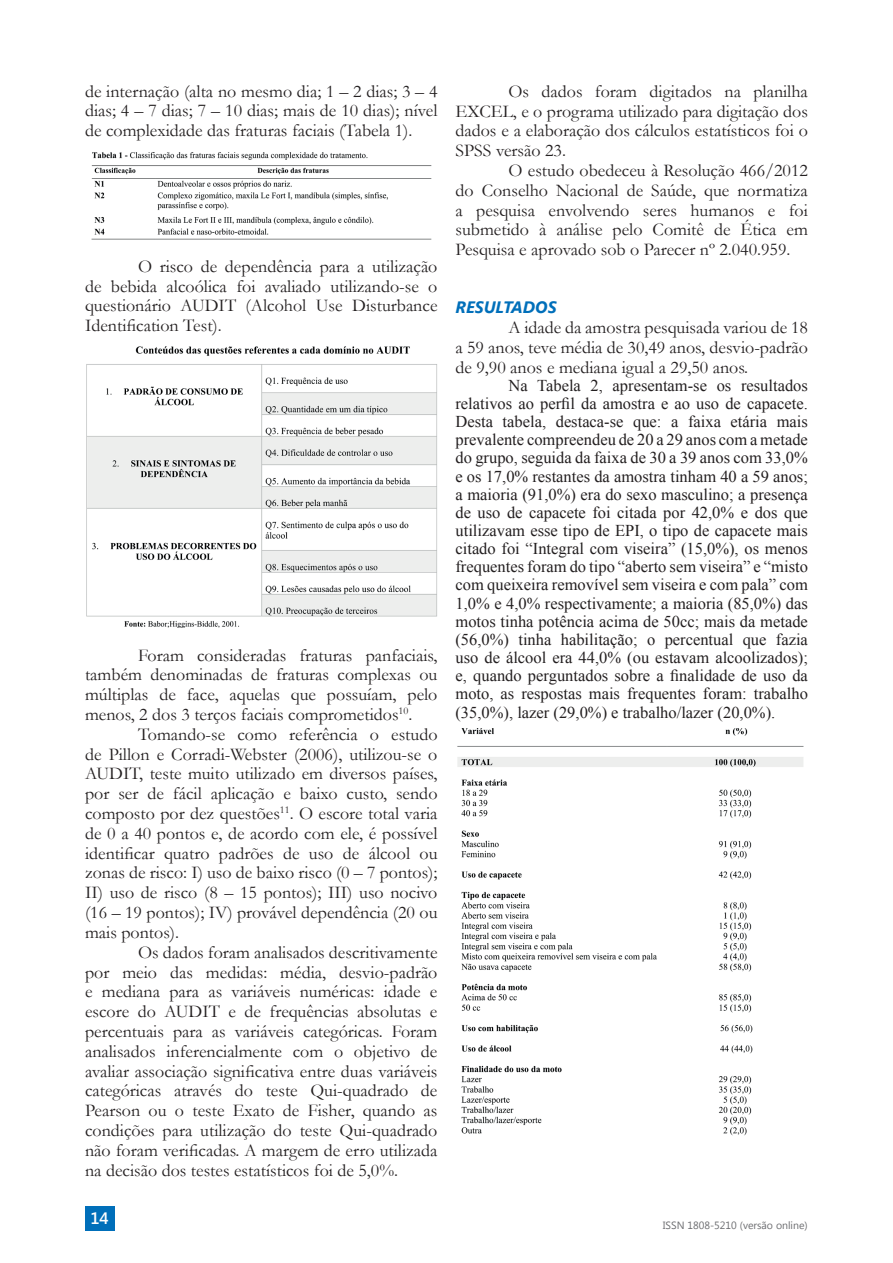
<style>
.page{position:relative;width:893px;height:1263px;background:#fff}
.page>*{position:absolute;margin:0;border:0;box-sizing:border-box;transform-origin:0 0}
.No_Spacing{font:18px/19.8px "Garamond";color:#231f20;text-align:justify}
.t1{font:16.5px/18.1px "Times New Roman";color:#231f20;text-align:justify}
.t2{font:italic 700 16.5px "Segoe UI";color:#006fba}
.t3{font:600 16.5px "Segoe UI";color:#fff}
.t4{font:10.5px "Segoe UI";color:#6c6d70}
</style>
<div class="page">
<div style="left:85px;top:1206px;width:29px;height:25px;background:#006fba"></div>
<img style="left:86px;top:346px;width:351px;height:281px">
<img style="left:91px;top:152px;width:341px;height:87px">
<img style="left:457px;top:728px;width:347px;height:408px">
<p class="No_Spacing" style="left:85px;top:81px;width:354px">de internação (alta no mesmo dia; 1 – 2 dias; 3 – 4 dias; 4 – 7 dias; 7 – 10 dias; mais de 10 dias); nível de complexidade das fraturas faciais (Tabela 1).</p>
<p class="No_Spacing" style="left:85px;top:256px;width:354px;text-indent:53px">O risco de dependência para a utilização de bebida alcoólica foi avaliado utilizando-se o questionário AUDIT (Alcohol Use Disturbance Identification Test).</p>
<p class="No_Spacing" style="left:85px;top:645px;width:354px;text-indent:53px">Foram consideradas fraturas panfaciais, também denominadas de fraturas complexas ou múltiplas de face, aquelas que possuíam, pelo menos, 2 dos 3 terços faciais comprometidos<sup>10</sup>.</p>
<p class="No_Spacing" style="left:85px;top:724px;width:354px;text-indent:53px">Tomando-se como referência o estudo de Pillon e Corradi-Webster (2006), utilizou-se o AUDIT, teste muito utilizado em diversos países, por ser de fácil aplicação e baixo custo, sendo composto por dez questões<sup>11</sup>. O escore total varia de 0 a 40 pontos e, de acordo com ele, é possível identificar quatro padrões de uso de álcool ou zonas de risco: I) uso de baixo risco (0 – 7 pontos); II) uso de risco (8 – 15 pontos); III) uso nocivo (16 – 19 pontos); IV) provável dependência (20 ou mais pontos).</p>
<p class="No_Spacing" style="left:85px;top:942px;width:354px;text-indent:53px">Os dados foram analisados descritivamente por meio das medidas: média, desvio-padrão e mediana para as variáveis numéricas: idade e escore do AUDIT e de frequências absolutas e percentuais para as variáveis categóricas. Foram analisados inferencialmente com o objetivo de avaliar associação significativa entre duas variáveis categóricas através do teste Qui-quadrado de Pearson ou o teste Exato de Fisher, quando as condições para utilização do teste Qui-quadrado não foram verificadas. A margem de erro utilizada na decisão dos testes estatísticos foi de 5,0%.</p>
<p class="t3" style="left:90px;top:1206px;width:20px">14</p>
<p class="No_Spacing" style="left:455px;top:81px;width:354px;text-indent:53px">Os dados foram digitados na planilha EXCEL, e o programa utilizado para digitação dos dados e a elaboração dos cálculos estatísticos foi o SPSS versão 23.</p>
<p class="No_Spacing" style="left:455px;top:160px;width:354px;text-indent:53px">O estudo obedeceu à Resolução 466/2012 do Conselho Nacional de Saúde, que normatiza a pesquisa envolvendo seres humanos e foi submetido à análise pelo Comitê de Ética em Pesquisa e aprovado sob o Parecer nº 2.040.959.</p>
<p class="t2" style="left:455px;top:296px;width:103px">RESULTADOS</p>
<p class="No_Spacing" style="left:455px;top:317px;width:354px;text-indent:53px">A idade da amostra pesquisada variou de 18 a 59 anos, teve média de 30,49 anos, desvio-padrão de 9,90 anos e mediana igual a 29,50 anos.</p>
<p class="t1" style="left:455px;top:376px;width:354px;text-indent:53px">Na Tabela 2, apresentam-se os resultados relativos ao perfil da amostra e ao uso de capacete.<br>Desta tabela, destaca-se que: a faixa etária mais prevalente compreendeu de 20 a 29 anos com a metade do grupo, seguida da faixa de 30 a 39 anos com 33,0% e os 17,0% restantes da amostra tinham 40 a 59 anos; a maioria (91,0%) era do sexo masculino; a presença de uso de capacete foi citada por 42,0% e dos que utilizavam esse tipo de EPI, o tipo de capacete mais citado foi “Integral com viseira” (15,0%), os menos frequentes foram do tipo “aberto sem viseira” e “misto com queixeira removível sem viseira e com pala” com 1,0% e 4,0% respectivamente; a maioria (85,0%) das motos tinha potência acima de 50cc; mais da metade (56,0%) tinha habilitação; o percentual que fazia uso de álcool era 44,0% (ou estavam alcoolizados); e, quando perguntados sobre a finalidade de uso da moto, as respostas mais frequentes foram: trabalho (35,0%), lazer (29,0%) e trabalho/lazer (20,0%).</p>
<p class="t4" style="left:663px;top:1218px;width:146px">ISSN 1808-5210 (versão online)</p>
</div>
